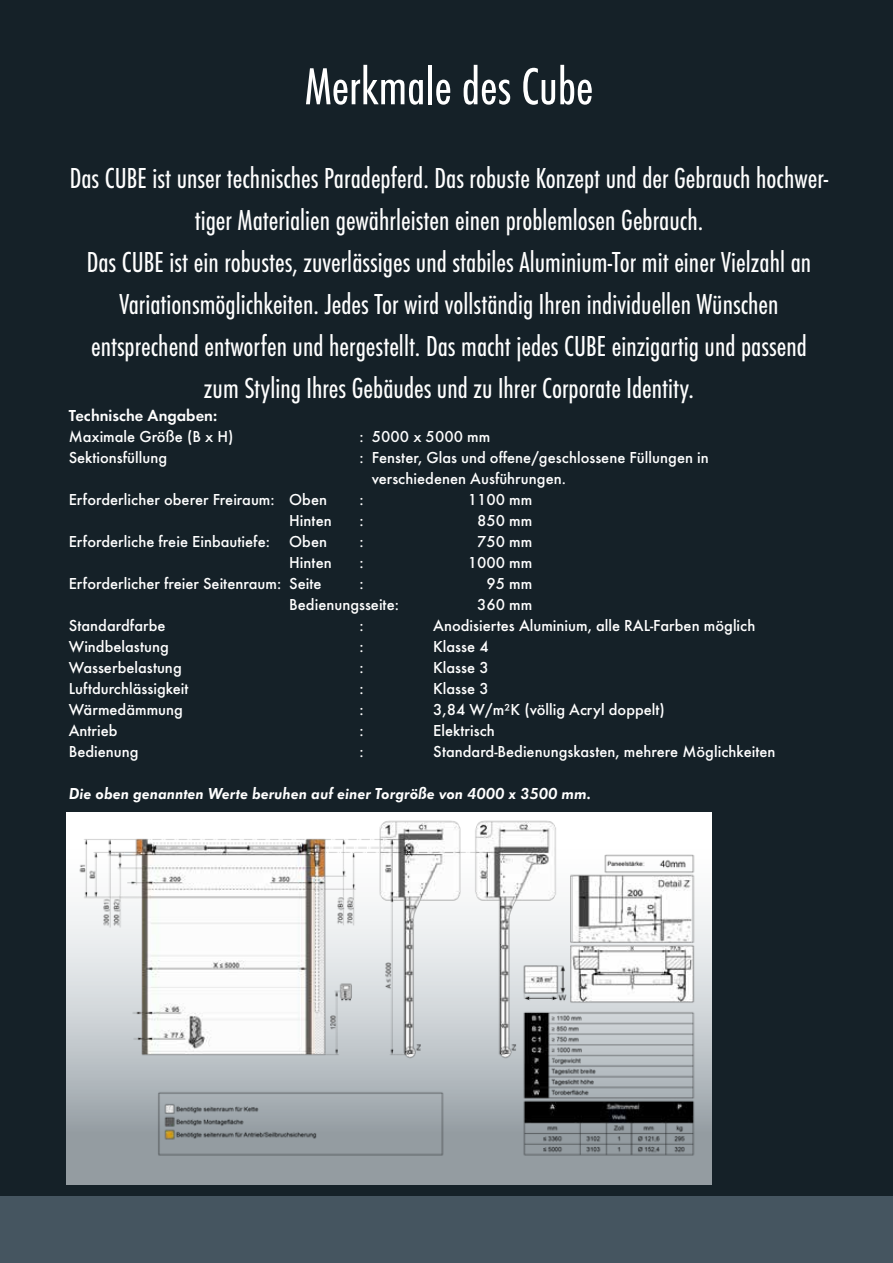
<style>
.page{position:relative;width:893px;height:1263px;background:#fff}
.page>*{position:absolute;margin:0;border:0;box-sizing:border-box;transform-origin:0 0}
.t1{font:54px "Futura Con Boo";color:#fff}
.t2{font:30px/42px "Futura Con Boo";color:#fff;text-align:center}
.t3{font:500 16.5px/21px "Futura";color:#fff}
.t4{font:16.5px "Futura Dem Obl";color:#fff}
.t5{font:16.5px "Futura Dem";color:#fff}
</style>
<div class="page">
<div style="left:0;top:1195px;width:893px;height:68px;background:#455560"></div>
<div style="left:0;top:0;width:893px;height:1196px;background:#152128"></div>
<div style="left:66px;top:812px;width:645px;height:372px;background:linear-gradient(to bottom,#fff,#8e989e)"></div>
<img style="left:73px;top:813px;width:630px;height:346px">
<h1 class="t1" style="left:305px;top:56px;width:290px">Merkmale des Cube</h1>
<p class="t2" style="left:70px;top:158px;width:760px">Das CUBE ist unser technisches Paradepferd. Das robuste Konzept und der Gebrauch hochwer&shy;tiger Materialien gewährleisten einen problemlosen Gebrauch.<br>Das CUBE ist ein robustes, zuverlässiges und stabiles Aluminium-Tor mit einer Vielzahl an Variationsmöglichkeiten. Jedes Tor wird vollständig Ihren individuellen Wünschen entsprechend entworfen und hergestellt. Das macht jedes CUBE einzigartig und passend<br>zum Styling Ihres Gebäudes und zu Ihrer Corporate Identity.</p>
<p class="t5" style="left:69px;top:405px;width:150px">Technische Angaben:</p>
<p class="t3" style="left:69px;top:426px;width:166px">Maximale Größe (B x H)</p>
<p class="t3" style="left:359px;top:426px;width:132px">: 5000 x 5000 mm</p>
<p class="t3" style="left:69px;top:447px;width:100px">Sektionsfüllung</p>
<p class="t3" style="left:372px;top:447px;width:339px;text-indent:-12px">: Fenster, Glas und offene/geschlossene Füllungen in verschiedenen Ausführungen.</p>
<p class="t3" style="left:69px;top:489px;width:260px">Erforderlicher oberer Freiraum: Oben</p>
<p class="t3" style="left:359px;top:489px;width:6px">:</p>
<p class="t3" style="left:468px;top:489px;width:66px">1100 mm</p>
<p class="t3" style="left:289px;top:510px;width:44px">Hinten</p>
<p class="t3" style="left:359px;top:510px;width:6px">:</p>
<p class="t3" style="left:477px;top:510px;width:57px">850 mm</p>
<p class="t3" style="left:69px;top:531px;width:260px">Erforderliche freie Einbautiefe: Oben</p>
<p class="t3" style="left:359px;top:531px;width:6px">:</p>
<p class="t3" style="left:477px;top:531px;width:57px">750 mm</p>
<p class="t3" style="left:289px;top:552px;width:44px">Hinten</p>
<p class="t3" style="left:359px;top:552px;width:6px">:</p>
<p class="t3" style="left:468px;top:552px;width:66px">1000 mm</p>
<p class="t3" style="left:69px;top:573px;width:254px">Erforderlicher freier Seitenraum: Seite</p>
<p class="t3" style="left:359px;top:573px;width:6px">:</p>
<p class="t3" style="left:486px;top:573px;width:47px">95 mm</p>
<p class="t3" style="left:289px;top:594px;width:111px">Bedienungsseite:</p>
<p class="t3" style="left:477px;top:594px;width:57px">360 mm</p>
<p class="t3" style="left:69px;top:615px;width:98px">Standardfarbe</p>
<p class="t3" style="left:359px;top:615px;width:6px">:</p>
<p class="t3" style="left:433px;top:615px;width:324px">Anodisiertes Aluminium, alle RAL-Farben möglich</p>
<p class="t3" style="left:69px;top:636px;width:101px">Windbelastung</p>
<p class="t3" style="left:359px;top:636px;width:6px">:</p>
<p class="t3" style="left:433px;top:636px;width:57px">Klasse 4</p>
<p class="t3" style="left:69px;top:657px;width:114px">Wasserbelastung</p>
<p class="t3" style="left:359px;top:657px;width:6px">:</p>
<p class="t3" style="left:433px;top:657px;width:57px">Klasse 3</p>
<p class="t3" style="left:69px;top:678px;width:121px">Luftdurchlässigkeit</p>
<p class="t3" style="left:359px;top:678px;width:6px">:</p>
<p class="t3" style="left:433px;top:678px;width:57px">Klasse 3</p>
<p class="t3" style="left:69px;top:699px;width:116px">Wärmedämmung</p>
<p class="t3" style="left:359px;top:699px;width:6px">:</p>
<p class="t3" style="left:433px;top:699px;width:233px">3,84 W/m²K (völlig Acryl doppelt)</p>
<p class="t3" style="left:69px;top:720px;width:50px">Antrieb</p>
<p class="t3" style="left:359px;top:720px;width:6px">:</p>
<p class="t3" style="left:433px;top:720px;width:63px">Elektrisch</p>
<p class="t3" style="left:69px;top:741px;width:71px">Bedienung</p>
<p class="t3" style="left:359px;top:741px;width:6px">:</p>
<p class="t3" style="left:433px;top:741px;width:344px">Standard-Bedienungskasten, mehrere Möglichkeiten</p>
<p class="t4" style="left:69px;top:783px;width:524px">Die oben genannten Werte beruhen auf einer Torgröße von 4000 x 3500 mm.</p>
</div>
